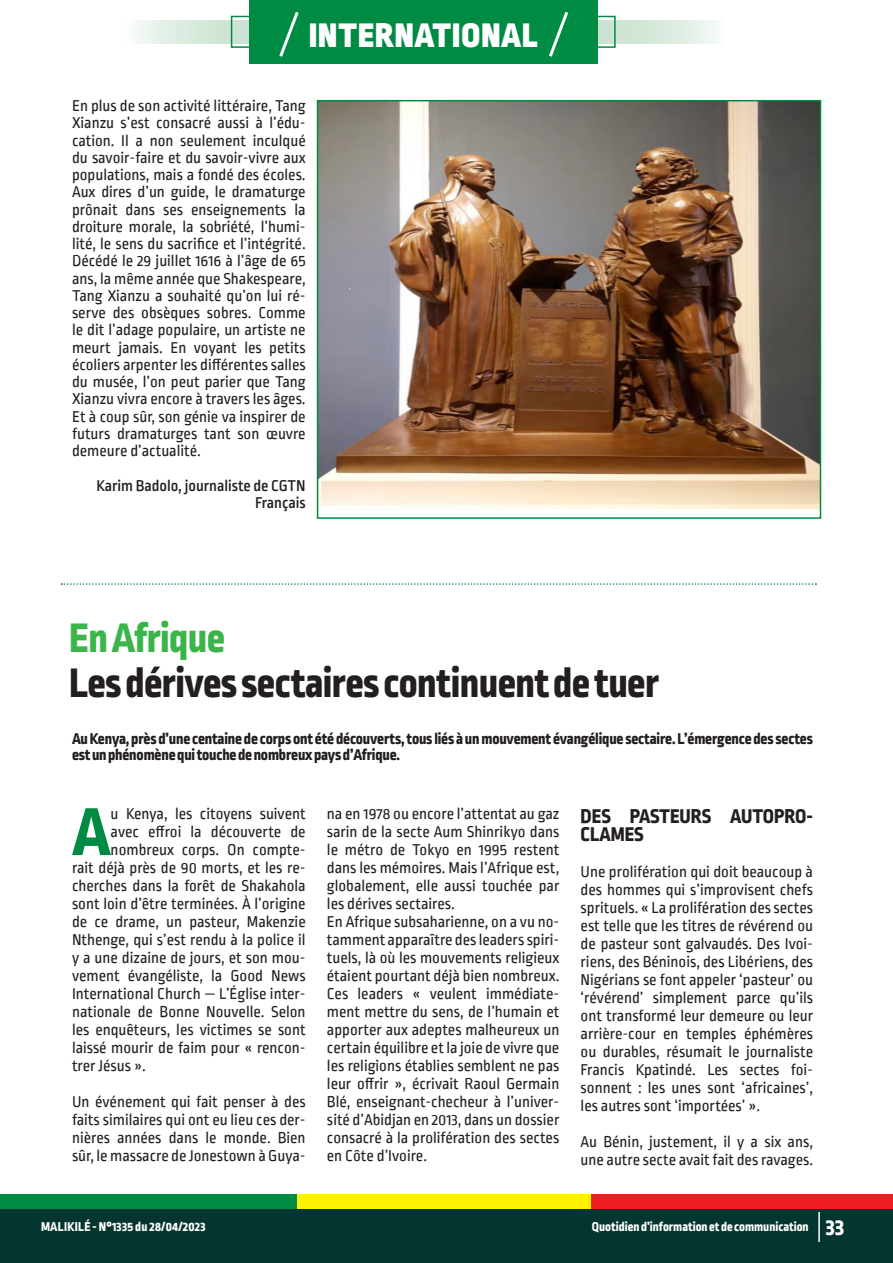
<style>
.page{position:relative;width:893px;height:1263px;background:#fff}
.page>*{position:absolute;margin:0;border:0;box-sizing:border-box;transform-origin:0 0}
.t1{font:800 71.4px "Ropa Sans Pro";color:#008b43}
.t2{font:800 43.5px "Ropa Sans Pro";letter-spacing:-.015em;color:#231f20}
.t3{font:800 43.5px "Ropa Sans Pro";letter-spacing:-.015em;color:#3ab54a}
.t4{font:900 36px "Ropa Sans Pro";letter-spacing:.03em;color:#fff}
.t5{font:800 21px/18px "Ropa Sans Pro";color:#231f20}
.t6{font:16.5px/18px "Ropa Sans PTT";color:#231f20;text-align:justify}
.t7{font:800 16.5px/16.5px "Ropa Sans Pro";letter-spacing:-.01em;color:#231f20}
.t8{font:500 16.5px/17.2px "Ropa Sans Pro";color:#231f20;text-align:right}
.t9{font:800 13.5px "Ropa Sans Pro";color:#fff}
.t10{font:800 13.5px "Ropa Sans Pro";letter-spacing:.02em;color:#fff}
.s1{font-size:24px}
</style>
<div class="page">
<div style="left:0;top:1195px;width:297px;height:17px;background:#008b43"></div>
<div style="left:297px;top:1195px;width:297px;height:17px;background:#fff101"></div>
<div style="left:592px;top:1195px;width:301px;height:17px;background:#ee1d23"></div>
<div style="left:0;top:1209px;width:893px;height:54px;background:#05352f"></div>
<hr style="left:818px;top:1212px;width:2px;height:30px;background:#fff">
<svg style="left:135px;top:20px;width:582px;height:23px;background:#d9ebde"></svg>
<div style="left:231px;top:16px;width:385px;height:32px;border:2px solid #008b43"></div>
<div style="left:249px;top:0;width:349px;height:64px;background:#008b43"></div>
<svg style="left:279px;top:12px;width:20px;height:45px"></svg>
<svg style="left:549px;top:11px;width:20px;height:46px"></svg>
<img style="left:320px;top:103px;width:498px;height:406px">
<div style="left:317px;top:100px;width:504px;height:419px;border:2px solid #008b43"></div>
<svg style="left:61px;top:583px;width:755px;height:2px"></svg>
<p class="t4" style="left:309px;top:13px;width:230px">INTERNATIONAL</p>
<p class="t6" style="left:72px;top:98px;width:235px;line-height:17.2px">En plus de son activité littéraire, Tang Xianzu s’est consacré aussi à l’édu&shy;cation. Il a non seulement inculqué du savoir-faire et du savoir-vivre aux populations, mais a fondé des écoles.<br>Aux dires d’un guide, le dramaturge prônait dans ses enseignements la droiture morale, la sobriété, l’humi&shy;lité, le sens du sacrifice et l’intégrité.<br>Décédé le 29 juillet 1616 à l’âge de 65 ans, la même année que Shakespeare, Tang Xianzu a souhaité qu’on lui ré&shy;serve des obsèques sobres. Comme le dit l’adage populaire, un artiste ne meurt jamais. En voyant les petits écoliers arpenter les différentes salles du musée, l’on peut parier que Tang Xianzu vivra encore à travers les âges.<br>Et à coup sûr, son génie va inspirer de futurs dramaturges tant son œuvre demeure d’actualité.</p>
<p class="t8" style="left:96px;top:477px;width:211px">Karim Badolo, journaliste de CGTN<br>Français</p>
<p class="t3" style="left:69px;top:612px;width:157px">En Afrique</p>
<p class="t2" style="left:69px;top:657px;width:591px">Les dérives sectaires continuent de tuer</p>
<p class="t7" style="left:72px;top:731px;width:742px">Au Kenya, près d’une centaine de corps ont été découverts, tous liés à un mouvement évangélique sectaire. L’émergence des sectes est un phénomène qui touche de nombreux pays d’Afrique.</p>
<p class="t1" style="left:72px;top:790px;width:40px">A</p>
<p class="t6" style="left:111px;top:806px;width:197px">u Kenya, les citoyens suivent</p>
<p class="t6" style="left:111px;top:824px;width:197px">avec effroi la découverte de</p>
<p class="t6" style="left:111px;top:842px;width:197px">nombreux corps. On compte-</p>
<p class="t6" style="left:72px;top:860px;width:235px">rait déjà près de 90 morts, et les re-</p>
<p class="t6" style="left:72px;top:878px;width:235px">cherches dans la forêt de Shakahola</p>
<p class="t6" style="left:72px;top:896px;width:235px">sont loin d’être terminées. À l’origine</p>
<p class="t6" style="left:72px;top:914px;width:235px">de ce drame, un pasteur, Makenzie</p>
<p class="t6" style="left:72px;top:932px;width:235px">Nthenge, qui s’est rendu à la police il</p>
<p class="t6" style="left:72px;top:950px;width:235px">y a une dizaine de jours, et son mou-</p>
<p class="t6" style="left:72px;top:968px;width:235px">vement évangéliste, la Good News</p>
<p class="t6" style="left:72px;top:986px;width:235px">International Church — L’Église inter-</p>
<p class="t6" style="left:72px;top:1004px;width:235px">nationale de Bonne Nouvelle. Selon</p>
<p class="t6" style="left:72px;top:1022px;width:235px">les enquêteurs, les victimes se sont</p>
<p class="t6" style="left:72px;top:1040px;width:235px">laissé mourir de faim pour « rencon-</p>
<p class="t6" style="left:72px;top:1058px;width:75px">trer Jésus ».</p>
<p class="t6" style="left:72px;top:1094px;width:235px">Un événement qui fait penser à des faits similaires qui ont eu lieu ces der&shy;nières années dans le monde. Bien sûr, le massacre de Jonestown à Guya-</p>
<p class="t6" style="left:327px;top:806px;width:234px">na en 1978 ou encore l’attentat au gaz sarin de la secte Aum Shinrikyo dans le métro de Tokyo en 1995 restent dans les mémoires. Mais l’Afrique est, globalement, elle aussi touchée par les dérives sectaires.</p>
<p class="t6" style="left:327px;top:914px;width:234px">En Afrique subsaharienne, on a vu no&shy;tamment apparaître des leaders spiri&shy;tuels, là où les mouvements religieux étaient pourtant déjà bien nombreux.<br>Ces leaders « veulent immédiate&shy;ment mettre du sens, de l’humain et apporter aux adeptes malheureux un certain équilibre et la joie de vivre que les religions établies semblent ne pas leur offrir », écrivait Raoul Germain Blé, enseignant-checheur à l’univer&shy;sité d’Abidjan en 2013, dans un dossier consacré à la prolifération des sectes en Côte d’Ivoire.</p>
<p class="t5" style="left:581px;top:808px;width:234px">DES PASTEURS AUTOPRO-<br>CLAMES</p>
<p class="t6" style="left:581px;top:863px;width:234px">Une prolifération qui doit beaucoup à des hommes qui s’improvisent chefs sprituels. « La prolifération des sectes est telle que les titres de révérend ou de pasteur sont galvaudés. Des Ivoi&shy;riens, des Béninois, des Libériens, des Nigérians se font appeler ‘pasteur’ ou ‘révérend’ simplement parce qu’ils ont transformé leur demeure ou leur arrière-cour en temples éphémères ou durables, résumait le journaliste Francis Kpatindé. Les sectes foi&shy;sonnent : les unes sont ‘africaines’, les autres sont ‘importées’ ».</p>
<p class="t6" style="left:581px;top:1133px;width:234px">Au Bénin, justement, il y a six ans, une autre secte avait fait des ravages.</p>
<p class="t10" style="left:41px;top:1219px;width:166px">MALIKILÉ - N°1335 du 28/04/2023</p>
<p class="t9" style="left:592px;top:1219px;width:254px">Quotidien d’information et de communication <span class="s1">33</span></p>
</div>
